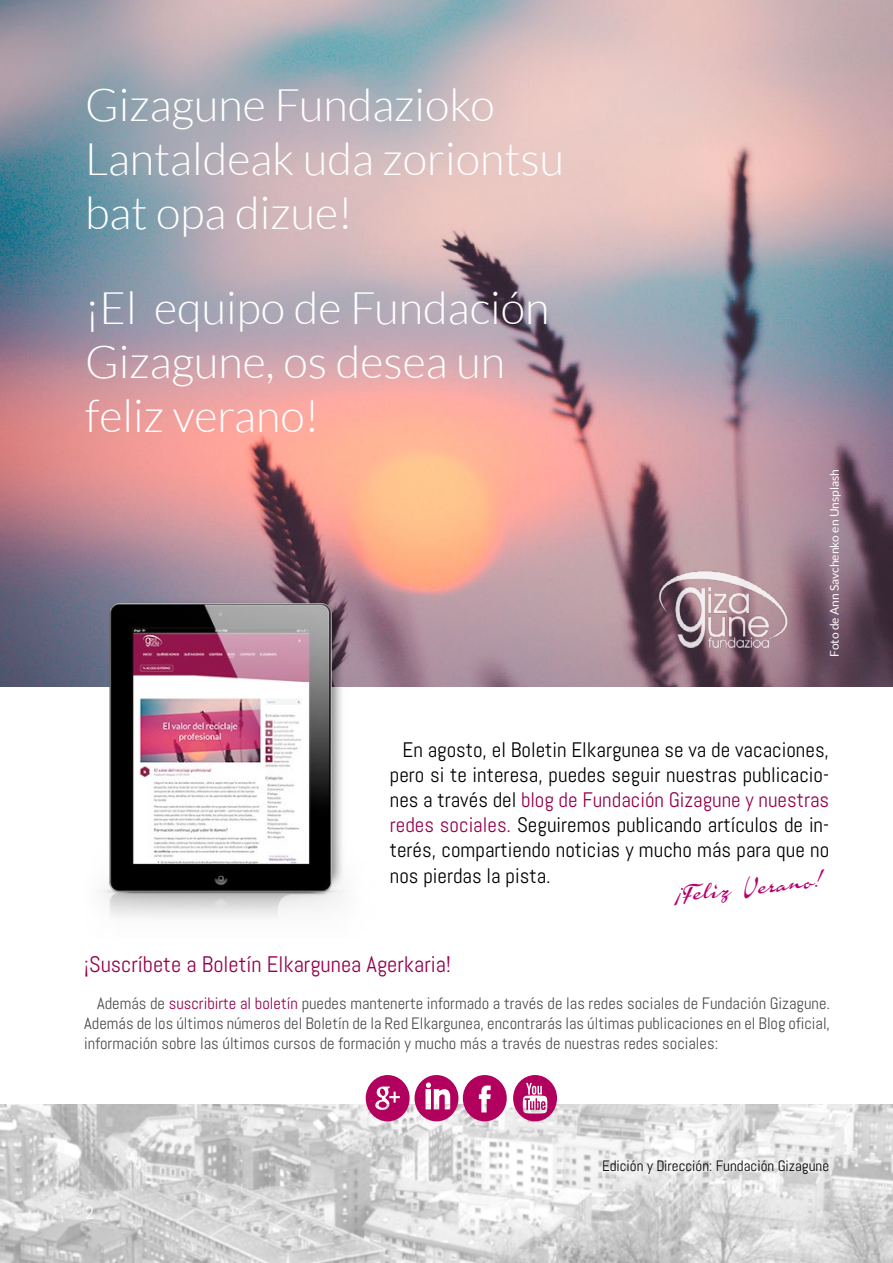
<style>
.page{position:relative;width:893px;height:1263px;background:#fff}
.page>*{position:absolute;margin:0;border:0;box-sizing:border-box;transform-origin:0 0}
.t1{font:300 45px/54px "Lato";color:#fff}
.t2{font:25.5px "Calendary Hands PERSONALUSEDEMO";color:#b6006d}
.t3{font:22.5px "Abel";color:#96004d}
.t4{font:21px/25.2px "Abel";color:#000;text-align:justify}
.t5{font:18px "Abel";color:#fff}
.t6{font:16.5px/19.8px "Abel";color:#4d4d4f;text-align:justify}
.t7{font:15px "Abel";color:#000}
.t8{font:12px "Lato";color:#fbfbfb}
.s1{color:#96004d}
</style>
<div class="page">
<img style="left:0;top:1104px;width:893px;height:159px">
<svg style="left:366px;top:1075px;width:141px;height:46px"></svg>
<svg style="left:513px;top:1075px;width:44px;height:46px"></svg>
<img style="left:0;top:0;width:893px;height:686px">
<img style="left:644px;top:561px;width:158px;height:96px">
<img style="left:84px;top:583px;width:290px;height:335px">
<h1 class="t1" style="left:85px;top:78px;width:481px">Gizagune Fundazioko<br>Lantaldeak uda zoriontsu bat opa dizue!</h1>
<h1 class="t1" style="left:85px;top:281px;width:466px">¡El equipo de Fundación<br>Gizagune, os desea un feliz verano!</h1>
<p class="t8" style="left:828px;top:657px;width:189px;rotate:-90deg">Foto de Ann Savchenko en Unsplash</p>
<p class="t4" style="left:390px;top:737px;width:441px;text-indent:13px">En agosto, el Boletin Elkargunea se va de vacaciones, pero si te interesa, puedes seguir nuestras publicacio&shy;nes a través del <span class="s1">blog de Fundación Gizagune y nuestras redes sociales.</span> Seguiremos publicando artículos de in&shy;terés, compartiendo noticias y mucho más para que no nos pierdas la pista.</p>
<h2 class="t2" style="left:672px;top:878px;width:152px;rotate:-6deg">¡Feliz Verano!</h2>
<h3 class="t3" style="left:84px;top:950px;width:368px">¡Suscríbete a Boletín Elkargunea Agerkaria!</h3>
<p class="t6" style="left:84px;top:994px;width:747px;text-indent:13px">Además de <span class="s1">suscribirte al boletín</span> puedes mantenerte informado a través de las redes sociales de Fundación Gizagune.<br>Además de los últimos números del Boletín de la Red Elkargunea, encontrarás las últimas publicaciones en el Blog oficial, información sobre las últimos cursos de formación y mucho más a través de nuestras redes sociales:</p>
<p class="t5" style="left:85px;top:1201px;width:10px">2</p>
<p class="t7" style="left:602px;top:1157px;width:229px">Edición y Dirección: Fundación Gizagune</p>
</div>
